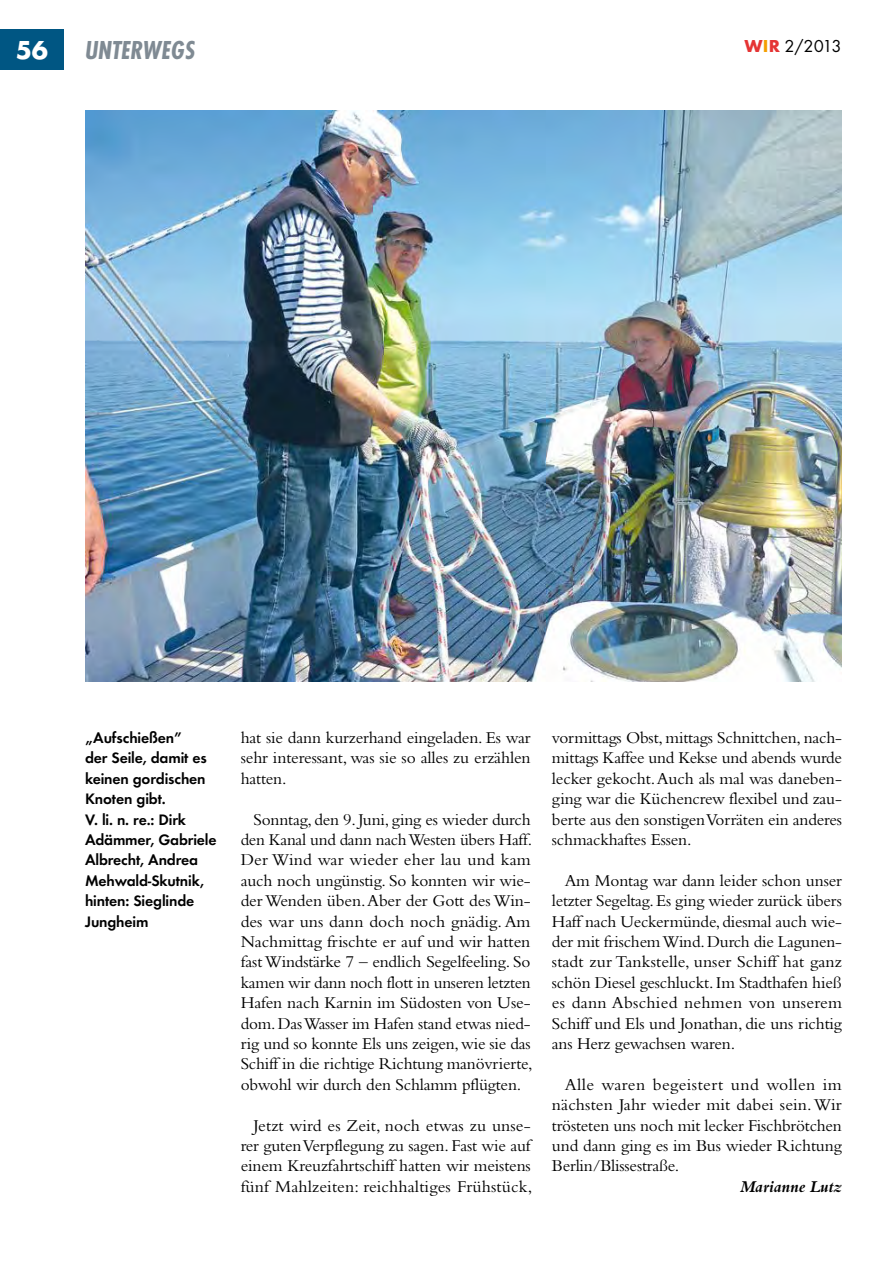
<style>
.page{position:relative;width:893px;height:1263px;background:#fff}
.page>*{position:absolute;margin:0;border:0;box-sizing:border-box;transform-origin:0 0}
.t1{font:italic 700 condensed 27px "Futura T";color:#7f8a93}
.t2{font:700 27px "Futura T";color:#fff}
.t3{font:18px "Futura T";color:#000}
.t4{font:17.25px/20.4px "Bembo";letter-spacing:-.01em;color:#000;text-align:justify}
.t5{font:italic 700 17.25px "Bembo";letter-spacing:-.01em;color:#000}
.t6{font:600 15.75px/20.4px "Futura T";letter-spacing:-.01em;color:#000}
.s1{font-weight:700;color:#e53434}
.s2{font-weight:700;color:#f49e00}
</style>
<div class="page">
<div style="left:0;top:30px;width:64px;height:40px;background:#005683"></div>
<img style="left:85px;top:111px;width:757px;height:571px">
<h1 class="t2" style="left:16px;top:34px;width:34px">56</h1>
<h1 class="t1" style="left:85px;top:35px;width:112px">UNTERWEGS</h1>
<p class="t3" style="left:745px;top:36px;width:99px"><span class="s1">W</span><span class="s2">I</span><span class="s1">R</span> 2/2013</p>
<p class="t6" style="left:85px;top:727px;width:123px">„Aufschießen” der Seile, damit es keinen gordischen<br>Knoten gibt.</p>
<p class="t6" style="left:85px;top:809px;width:133px">V. li. n. re.: Dirk<br>Adämmer, Gabriele<br>Albrecht, Andrea<br>Mehwald-Skutnik, hinten: Sieglinde<br>Jungheim</p>
<p class="t4" style="left:241px;top:727px;width:292px">hat sie dann kurzerhand eingeladen. Es war sehr interessant, was sie so alles zu erzählen hatten.</p>
<p class="t4" style="left:241px;top:809px;width:293px;text-align:left;text-indent:13px">Sonntag, den 9. Juni, ging es wieder durch den Kanal und dann nach Westen übers Haff.<br>Der Wind war wieder eher lau und kam auch noch ungünstig. So konnten wir wie&shy;der Wenden üben.Aber der Gott des Win&shy;des war uns dann doch noch gnädig. Am Nachmittag frischte er auf und wir hatten fast Windstärke 7 – endlich Segelfeeling. So kamen wir dann noch flott in unseren letzten Hafen nach Karnin im Südosten von Use&shy;dom. DasWasser im Hafen stand etwas nied&shy;rig und so konnte Els uns zeigen, wie sie das Schiff in die richtige Richtung manövrierte, obwohl wir durch den Schlamm pflügten.</p>
<p class="t4" style="left:241px;top:1115px;width:293px;text-align:left;text-indent:13px">Jetzt wird es Zeit, noch etwas zu unse&shy;rer guten Verpflegung zu sagen. Fast wie auf einem Kreuzfahrtschiff hatten wir meistens fünf Mahlzeiten: reichhaltiges Frühstück,</p>
<p class="t4" style="left:552px;top:727px;width:292px">vormittags Obst, mittags Schnittchen, nach&shy;mittags Kaffee und Kekse und abends wurde lecker gekocht.Auch als mal was daneben&shy;ging war die Küchencrew flexibel und zau&shy;berte aus den sonstigen Vorräten ein anderes schmackhaftes Essen.</p>
<p class="t4" style="left:552px;top:870px;width:292px;text-indent:13px">Am Montag war dann leider schon unser letzter Segeltag. Es ging wieder zurück übers Haff nach Ueckermünde, diesmal auch wie&shy;der mit frischem Wind. Durch die Lagunen&shy;stadt zur Tankstelle, unser Schiff hat ganz schön Diesel geschluckt. Im Stadthafen hieß es dann Abschied nehmen von unserem Schiff und Els und Jonathan, die uns richtig ans Herz gewachsen waren.</p>
<p class="t4" style="left:552px;top:1074px;width:291px;text-indent:13px">Alle waren begeistert und wollen im nächsten Jahr wieder mit dabei sein.Wir trösteten uns noch mit lecker Fischbrötchen und dann ging es im Bus wieder Richtung Berlin/Blissestraße.</p>
<p class="t5" style="left:740px;top:1177px;width:103px">Marianne Lutz</p>
</div>
